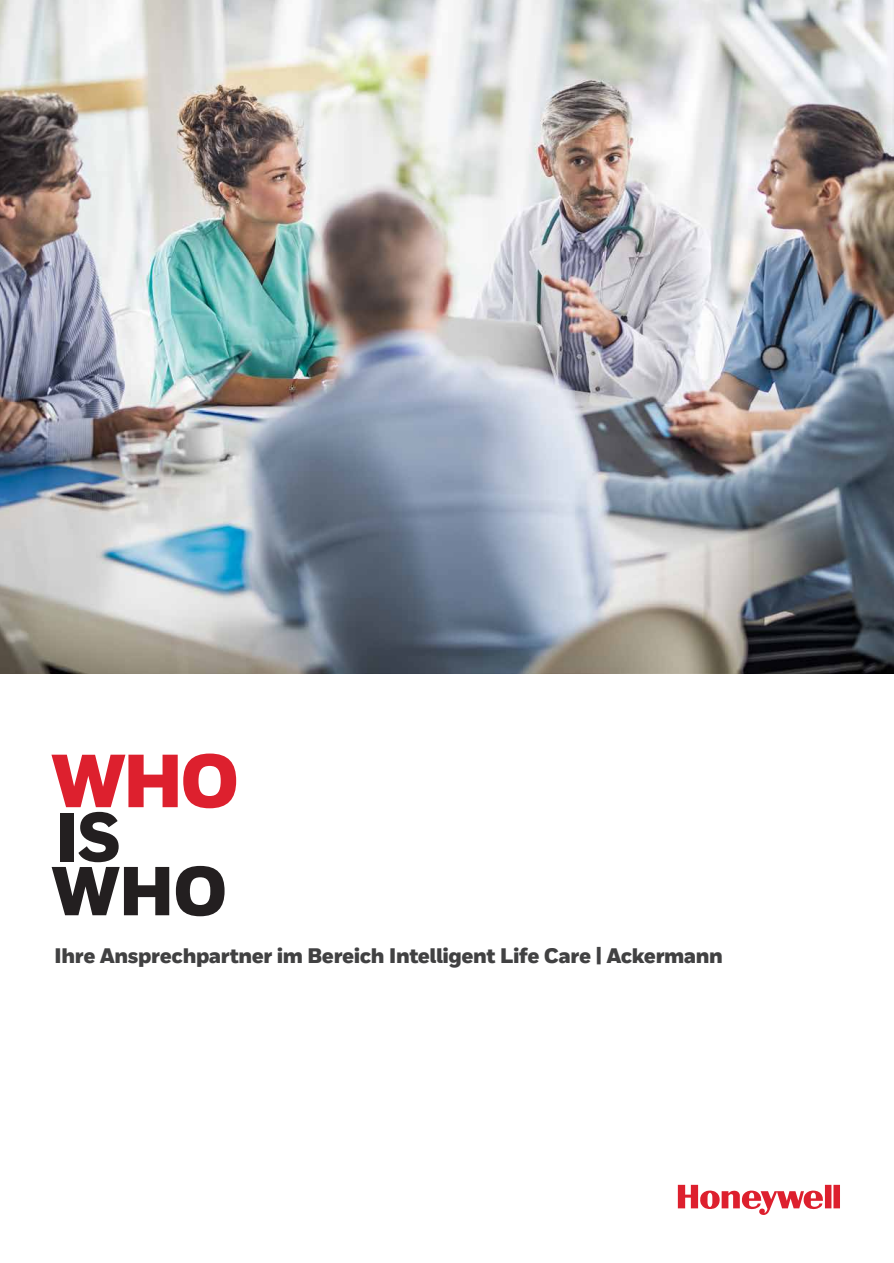
<style>
.page{position:relative;width:894px;height:1263px;background:#fff}
.page>*{position:absolute;margin:0;border:0;box-sizing:border-box;transform-origin:0 0}
.t1{font:900 75px "Honeywell Sans";color:#dd202e}
.t2{font:900 69px/54px "Honeywell Sans";color:#231f20}
.t3{font:900 21px "Honeywell Sans";letter-spacing:-.02em;color:#414142}
</style>
<div class="page">
<svg style="left:677px;top:1184px;width:162px;height:31px"></svg>
<img style="left:0;top:0;width:893px;height:673px">
<h1 class="t1" style="left:51px;top:735px;width:190px">WHO</h1>
<h2 class="t2" style="left:51px;top:813px;width:178px">IS<br>WHO</h2>
<p class="t3" style="left:54px;top:943px;width:670px">Ihre Ansprechpartner im Bereich Intelligent Life Care | Ackermann</p>
</div>
